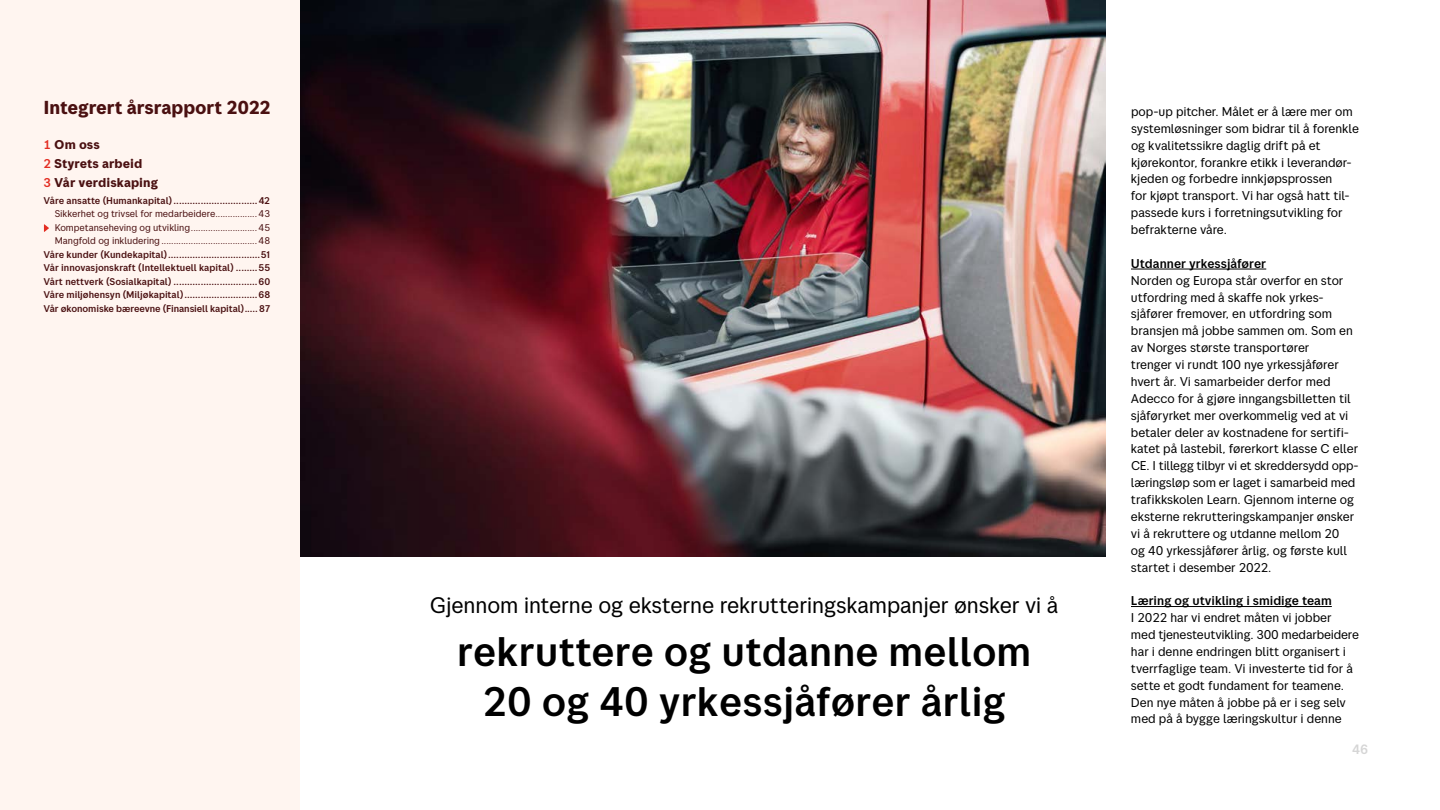
<style>
.page{position:relative;width:1440px;height:810px;background:#fff}
.page>*{position:absolute;margin:0;border:0;box-sizing:border-box;transform-origin:0 0}
.t1{font:500 41.25px/49.5px "Posten Sans";color:#000;text-align:center}
.t2{font:22.5px "Posten Sans";letter-spacing:-.01em;color:#000}
.t3{font:700 18.75px "Posten Sans";letter-spacing:-.005em;color:#4a1011}
.t4{font:500 13.5px "Posten Sans";color:#d6d6d6}
.t5{font:12.75px/16.9px "Posten Sans";letter-spacing:-.005em;color:#000}
.t6{font:500 12.75px "Posten Sans";letter-spacing:-.005em;color:#000}
.t7{font:700 12.75px/18.8px "Posten Sans";color:#4a1011}
.t8{font:500 9.75px/13.5px "Posten Sans";letter-spacing:-.01em;color:#4a1011;text-align:justify}
.t9{font:9.75px/13.5px "Posten Sans";letter-spacing:-.005em;color:#4a1011;text-align:justify}
.s1{font-weight:500;color:#e32d22}
</style>
<div class="page">
<div style="left:0;top:0;width:300px;height:810px;background:#fff5f0"></div>
<img style="left:300px;top:0;width:806px;height:556px">
<hr style="left:1131px;top:269px;width:135px;height:1px;background:#000">
<hr style="left:1131px;top:606px;width:201px;height:1px;background:#000">
<svg style="left:44px;top:224px;width:5px;height:8px"></svg>
<h3 class="t3" style="left:43px;top:96px;width:229px">Integrert årsrapport 2022</h3>
<p class="t7" style="left:43px;top:135px;width:116px"><span class="s1">1</span> Om oss<br><span class="s1">2</span> Styrets arbeid<br><span class="s1">3</span> Vår verdiskaping</p>
<p class="t8" style="left:43px;top:194px;width:228px">Våre ansatte (Humankapital)...............................42</p>
<p class="t9" style="left:55px;top:207px;width:217px">Sikkerhet og trivsel for medarbeidere.................43<br>Kompetanseheving og utvikling...........................45<br>Mangfold og inkludering.......................................48</p>
<p class="t8" style="left:43px;top:248px;width:228px">Våre kunder (Kundekapital)..................................51<br>Vår innovasjonskraft (Intellektuell kapital) ........55<br>Vårt nettverk (Sosialkapital) ...............................60<br>Våre miljøhensyn (Miljøkapital)...........................68<br>Vår økonomiske bæreevne (Finansiell kapital)</p>
<p class="t8" style="left:259px;top:302px;width:12px">87</p>
<h2 class="t2" style="left:430px;top:592px;width:630px">Gjennom interne og eksterne rekrutteringskampanjer ønsker vi å</h2>
<h1 class="t1" style="left:457px;top:627px;width:576px">rekruttere og utdanne mellom<br>20 og 40 yrkessjåfører årlig</h1>
<p class="t5" style="left:1131px;top:103px;width:230px">pop-up pitcher. Målet er å lære mer om systemløsninger som bidrar til å forenkle og kvalitetssikre daglig drift på et kjørekontor, forankre etikk i leverandør&shy;kjeden og forbedre innkjøpsprossen<br>for kjøpt transport. Vi har også hatt til&shy;passede kurs i forretningsutvikling for befrakterne våre.</p>
<p class="t6" style="left:1131px;top:256px;width:137px">Utdanner yrkessjåfører</p>
<p class="t5" style="left:1131px;top:272px;width:229px">Norden og Europa står overfor en stor utfordring med å skaffe nok yrkes&shy;sjåfører fremover, en utfordring som bransjen må jobbe sammen om. Som en av Norges største transportører<br>trenger vi rundt 100 nye yrkessjåfører hvert år. Vi samarbeider derfor med Adecco for å gjøre inngangsbilletten til sjåføryrket mer overkommelig ved at vi betaler deler av kostnadene for sertifi&shy;katet på lastebil, førerkort klasse C eller CE. I tillegg tilbyr vi et skreddersydd opp&shy;læringsløp som er laget i samarbeid med trafikkskolen Learn. Gjennom interne og eksterne rekrutteringskampanjer ønsker vi å rekruttere og utdanne mellom 20<br>og 40 yrkessjåfører årlig, og første kull startet i desember 2022.</p>
<p class="t6" style="left:1131px;top:593px;width:202px">Læring og utvikling i smidige team</p>
<p class="t5" style="left:1131px;top:609px;width:229px">I 2022 har vi endret måten vi jobber med tjenesteutvikling. 300 medarbeidere har i denne endringen blitt organisert i tverrfaglige team. Vi investerte tid for å sette et godt fundament for teamene.<br>Den nye måten å jobbe på er i seg selv med på å bygge læringskultur i denne</p>
<p class="t4" style="left:1352px;top:742px;width:18px">46</p>
</div>
